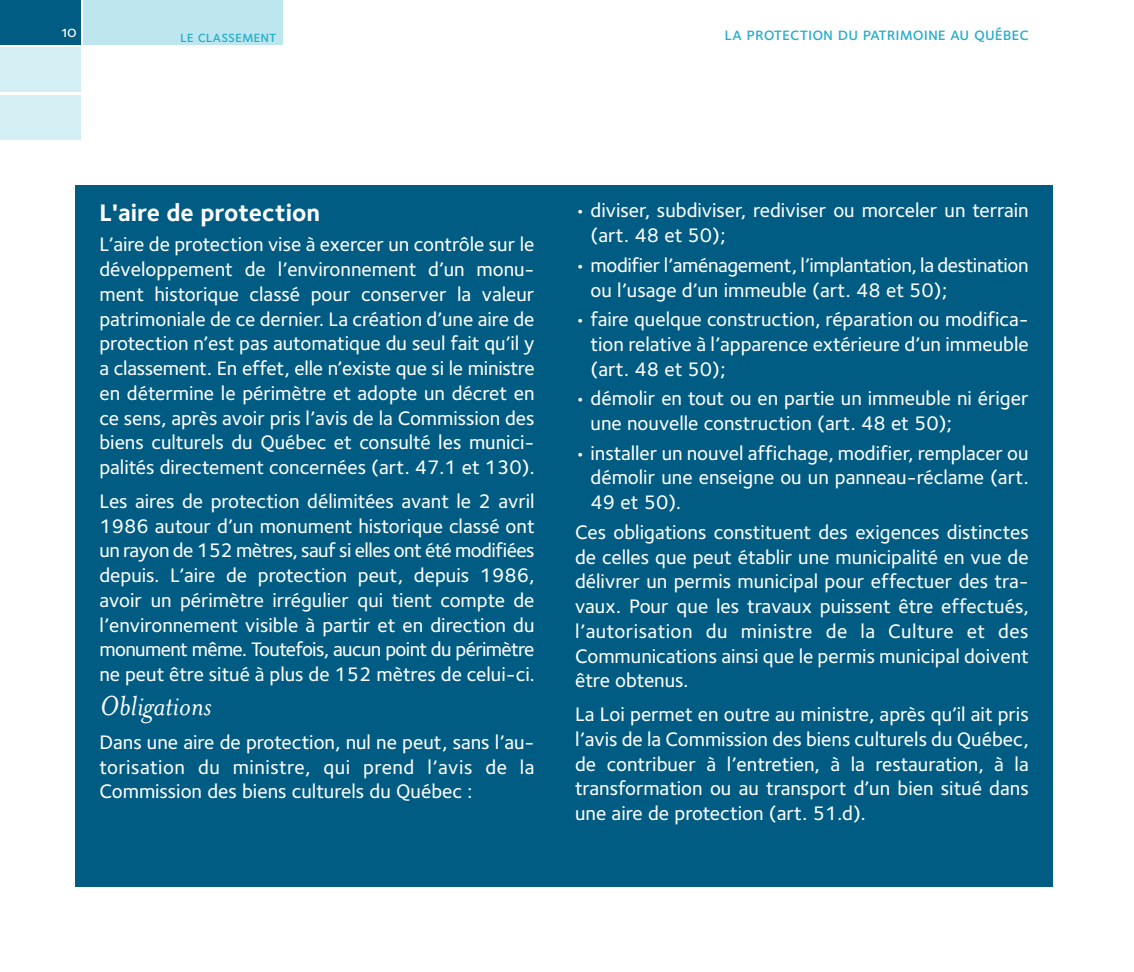
<style>
.page{position:relative;width:1134px;height:972px;background:#fff}
.page>*{position:absolute;margin:0;border:0;box-sizing:border-box;transform-origin:0 0}
.t1{font:italic 31.5px "Mrs Eaves";color:#fff}
.t2{font:700 24.75px "Foundry Sterling";color:#fff}
.t3{font:500 20.25px/24.8px "Foundry Sterling";color:#fff;text-align:justify}
.t4{font:500 20.25px/24.8px "Foundry Sterling";letter-spacing:-.02em;color:#fff}
.t5{font:18px "Foundry Sterling Medium Expert";color:#27adca}
.t6{font:15.75px "Foundry Sterling Medium Expert";color:#27adca}
.t7{font:15.75px "Foundry Sterling Medium Expert";color:#fff}
</style>
<div class="page">
<div style="left:76px;top:185px;width:977px;height:701px;background:#005c83"></div>
<div style="left:83px;top:0;width:200px;height:45px;background:#bee6ef"></div>
<div style="left:0;top:0;width:81px;height:45px;background:#005c83"></div>
<div style="left:0;top:47px;width:81px;height:45px;background:#d4eff4"></div>
<div style="left:0;top:95px;width:81px;height:45px;background:#d4eff4"></div>
<p class="t7" style="left:62px;top:23px;width:17px">10</p>
<p class="t6" style="left:180px;top:27px;width:98px">le classement</p>
<p class="t5" style="left:724px;top:23px;width:306px">la protection du patrimoine au québec</p>
<p class="t2" style="left:99px;top:203px;width:222px">L'aire de protection</p>
<p class="t3" style="left:99px;top:234px;width:437px">L’aire de protection vise à exercer un contrôle sur le développement de l’environnement d’un monu&shy;ment historique classé pour conserver la valeur patrimoniale de ce dernier. La création d’une aire de protection n’est pas automatique du seul fait qu’il y a classement. En effet, elle n’existe que si le ministre en détermine le périmètre et adopte un décret en ce sens, après avoir pris l’avis de la Commission des biens culturels du Québec et consulté les munici&shy;palités directement concernées (art. 47.1 et 130).</p>
<p class="t3" style="left:99px;top:490px;width:437px">Les aires de protection délimitées avant le 2 avril 1986 autour d’un monument historique classé ont un rayon de 152 mètres, sauf si elles ont été modifiées depuis. L’aire de protection peut, depuis 1986, avoir un périmètre irrégulier qui tient compte de l’environnement visible à partir et en direction du monument même. Toutefois, aucun point du périmètre ne peut être situé à plus de 152 mètres de celui-ci.</p>
<h1 class="t1" style="left:99px;top:686px;width:113px">Obligations</h1>
<p class="t3" style="left:99px;top:731px;width:437px">Dans une aire de protection, nul ne peut, sans l’au&shy;torisation du ministre, qui prend l’avis de la Commission des biens culturels du Québec :</p>
<p class="t3" style="left:591px;top:200px;width:440px;text-indent:-15px">• diviser, subdiviser, rediviser ou morceler un terrain (art. 48 et 50);</p>
<p class="t4" style="left:591px;top:254px;width:440px;text-indent:-15px">• modifier l’aménagement, l’implantation, la destination ou l’usage d’un immeuble (art. 48 et 50);</p>
<p class="t3" style="left:591px;top:309px;width:440px;text-indent:-15px">• faire quelque construction, réparation ou modifica&shy;tion relative à l’apparence extérieure d’un immeuble (art. 48 et 50);</p>
<p class="t3" style="left:591px;top:388px;width:440px;text-indent:-15px">• démolir en tout ou en partie un immeuble ni ériger une nouvelle construction (art. 48 et 50);</p>
<p class="t3" style="left:591px;top:442px;width:440px;text-indent:-15px">• installer un nouvel affichage, modifier, remplacer ou démolir une enseigne ou un panneau-réclame (art.<br>49 et 50).</p>
<p class="t3" style="left:575px;top:521px;width:455px">Ces obligations constituent des exigences distinctes de celles que peut établir une municipalité en vue de délivrer un permis municipal pour effectuer des tra&shy;vaux. Pour que les travaux puissent être effectués, l’autorisation du ministre de la Culture et des Communications ainsi que le permis municipal doivent être obtenus.</p>
<p class="t3" style="left:575px;top:704px;width:455px">La Loi permet en outre au ministre, après qu’il ait pris l’avis de la Commission des biens culturels du Québec, de contribuer à l’entretien, à la restauration, à la transformation ou au transport d’un bien situé dans une aire de protection (art. 51.d).</p>
</div>
